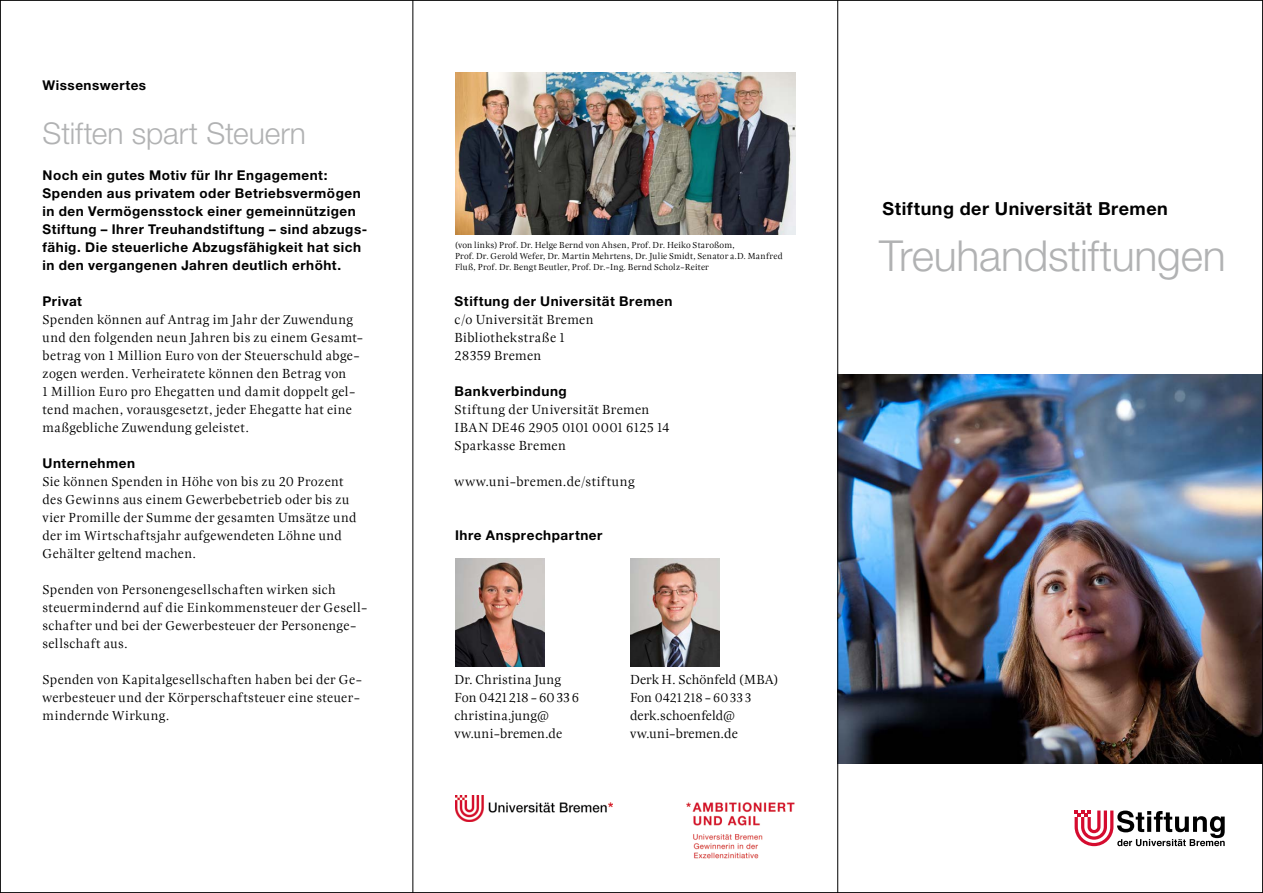
<style>
.page{position:relative;width:1263px;height:893px;background:#fff}
.page>*{position:absolute;margin:0;border:0;box-sizing:border-box;transform-origin:0 0}
.t1{font:300 42.75px "Helvetica Neue";letter-spacing:-.005em;color:#b1b2b3}
.t2{font:300 30px "Helvetica Neue";color:#b1b2b3}
.t3{font:700 18px "Helvetica Neue";letter-spacing:.03em;color:#000}
.t4{font:13.5px/18px "Esta Pro";letter-spacing:.02em;color:#000}
.t5{font:700 13.5px/18px "Helvetica Neue";letter-spacing:.04em;color:#000}
.t6{font:13.5px/18px "Esta Pro";color:#000}
.t7{font:13.05px "Esta Pro";letter-spacing:.005em;color:#000}
.t8{font:9px/10.8px "Esta Pro";letter-spacing:.02em;color:#000}
.s1{font-size:13.5px}
</style>
<div class="page">
<svg style="left:1074px;top:810px;width:151px;height:36px"></svg>
<img style="left:838px;top:375px;width:423px;height:389px">
<hr style="left:412px;top:0;width:1px;height:893px;background:#000">
<hr style="left:837px;top:0;width:1px;height:893px;background:#000">
<img style="left:456px;top:795px;width:156px;height:26px">
<img style="left:630px;top:558px;width:89px;height:108px">
<img style="left:455px;top:558px;width:89px;height:108px">
<img style="left:686px;top:802px;width:109px;height:57px">
<img style="left:455px;top:72px;width:340px;height:162px">
<p class="t5" style="left:43px;top:76px;width:105px">Wissenswertes</p>
<h2 class="t2" style="left:43px;top:115px;width:265px">Stiften spart Steuern</h2>
<p class="t5" style="left:43px;top:166px;width:326px">Noch ein gutes Motiv für Ihr Engagement:<br>Spenden aus privatem oder Betriebsvermögen in den Vermögensstock einer gemeinnützigen Stiftung – Ihrer Treuhandstiftung – sind abzugs&shy;fähig. Die steuerliche Abzugsfähigkeit hat sich in den vergangenen Jahren deutlich erhöht.</p>
<p class="t5" style="left:43px;top:292px;width:41px">Privat</p>
<p class="t4" style="left:43px;top:311px;width:322px">Spenden können auf Antrag im Jahr der Zuwendung und den folgenden neun Jahren bis zu einem Gesamt&shy;betrag von 1 Million Euro von der Steuerschuld abge&shy;zogen werden. Verheiratete können den Betrag von<br>1 Million Euro pro Ehegatten und damit doppelt gel&shy;tend machen, vorausgesetzt, jeder Ehegatte hat eine maßgebliche Zuwendung geleistet.</p>
<p class="t5" style="left:43px;top:454px;width:94px">Unternehmen</p>
<p class="t4" style="left:43px;top:473px;width:316px">Sie können Spenden in Höhe von bis zu 20 Prozent des Gewinns aus einem Gewerbebetrieb oder bis zu vier Promille der Summe der gesamten Umsätze und der im Wirtschaftsjahr aufgewendeten Löhne und Gehälter geltend machen.</p>
<p class="t4" style="left:43px;top:581px;width:327px">Spenden von Personengesellschaften wirken sich steuermindernd auf die Einkommensteuer der Gesell&shy;schafter und bei der Gewerbesteuer der Personenge&shy;sellschaft aus.</p>
<p class="t4" style="left:43px;top:671px;width:321px">Spenden von Kapitalgesellschaften haben bei der Ge&shy;werbesteuer und der Körperschaftsteuer eine steuer&shy;mindernde Wirkung.</p>
<p class="t8" style="left:455px;top:240px;width:329px">(von links) Prof. Dr. Helge Bernd von Ahsen, Prof. Dr. Heiko Staroßom,<br>Prof. Dr. Gerold Wefer, Dr. Martin Mehrtens, Dr. Julie Smidt, Senator a.D. Manfred<br>Fluß, Prof. Dr. Bengt Beutler, Prof. Dr.-Ing. Bernd Scholz-Reiter</p>
<p class="t5" style="left:455px;top:292px;width:219px">Stiftung der Universität Bremen</p>
<p class="t4" style="left:455px;top:311px;width:141px">c/o Universität Bremen<br>Bibliothekstraße 1<br>28359 Bremen</p>
<p class="t5" style="left:455px;top:382px;width:114px">Bankverbindung</p>
<p class="t4" style="left:455px;top:401px;width:217px">Stiftung der Universität Bremen<br>IBAN DE46 2905 0101 0001 6125 14<br>Sparkasse Bremen</p>
<p class="t4" style="left:455px;top:473px;width:182px">www.uni-bremen.de/stiftung</p>
<p class="t5" style="left:455px;top:526px;width:149px">Ihre Ansprechpartner</p>
<p class="t4" style="left:454px;top:671px;width:126px">Dr. Christina Jung<br>Fon 0421218-60336 christina.jung@ vw.uni-bremen.de</p>
<p class="t6" style="left:630px;top:671px;width:150px">Derk H. Schönfeld (MBA)</p>
<p class="t7" style="left:630px;top:689px;width:123px"><span class="s1">Fon</span> 0421218<span class="s1">-</span>60333</p>
<p class="t6" style="left:630px;top:707px;width:109px">derk.schoenfeld@ vw.uni-bremen.de</p>
<h3 class="t3" style="left:882px;top:198px;width:287px">Stiftung der Universität Bremen</h3>
<h1 class="t1" style="left:879px;top:229px;width:348px">Treuhandstiftungen</h1>
</div>
